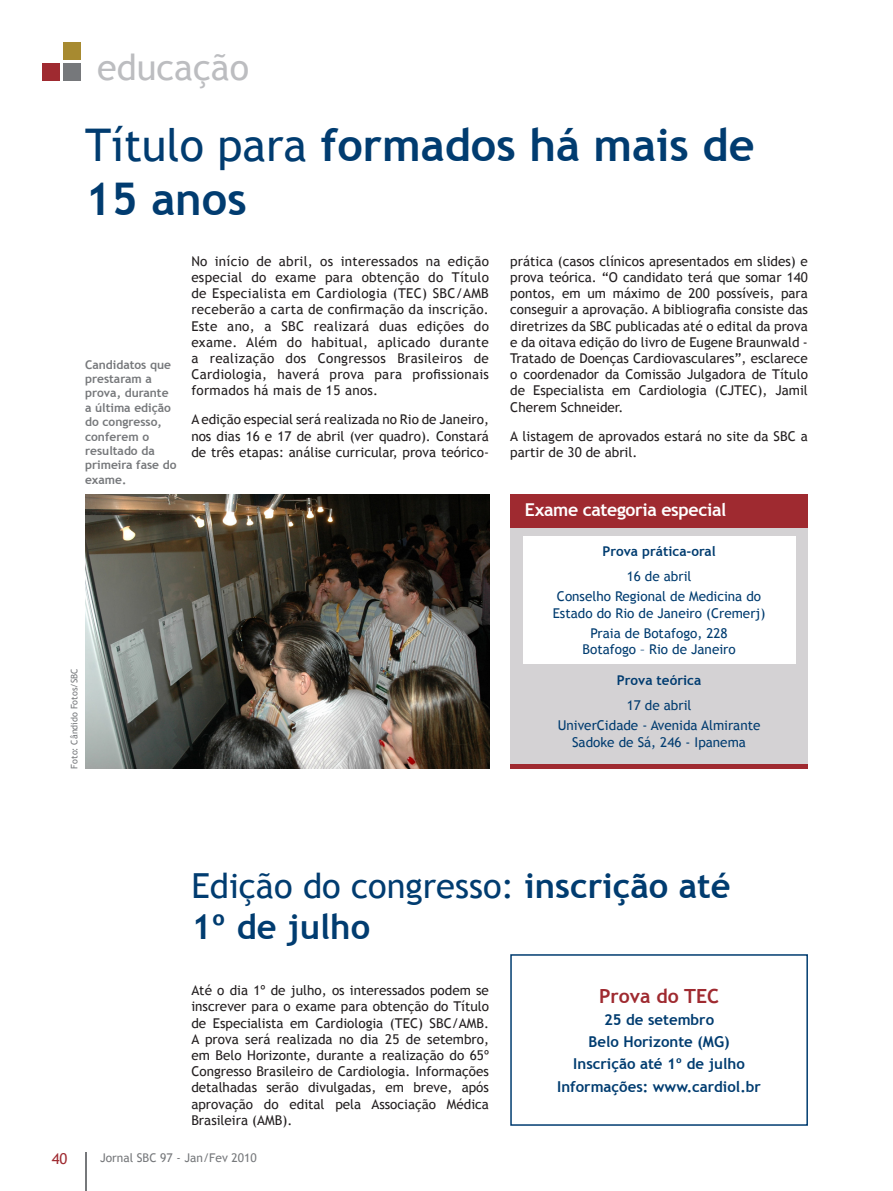
<style>
.page{position:relative;width:893px;height:1191px;background:#fff}
.page>*{position:absolute;margin:0;border:0;box-sizing:border-box;transform-origin:0 0}
._00_Texto_título{font:700 45px/54px "Trebuchet MS";color:#013c70}
.t1{font:36px "Trebuchet MS";color:#bcbdc0}
._00_Texto_título-2{font:700 34.5px/41.4px "Trebuchet MS";color:#013c70}
._00_Texto{font:700 19.5px "Trebuchet MS";color:#9f2a30}
._03_Tabela_título{font:700 17.7px "Trebuchet MS";letter-spacing:-.02em;color:#fff}
._00_Texto-2{font:700 15px "Trebuchet MS";color:#013c70}
.t2{font:15px "Trebuchet MS";color:#9f2a30}
._00_Texto-3{font:13.5px/16.2px "Trebuchet MS";color:#231f20;text-align:justify}
._03_Tabela_texto{font:13.5px/16.2px "Trebuchet MS";color:#013c70;text-align:center}
._03_Tabela_texto-2{font:700 13.5px "Trebuchet MS";color:#013c70}
._05_Legenda_da_foto{font:700 12px/14.4px "Trebuchet MS";color:#76787b}
.t3{font:12px "Trebuchet MS";color:#76787b}
._05_Legenda_da_foto-2{font:9px "Trebuchet MS";color:#76787b}
.s1{font-weight:400}
</style>
<div class="page">
<hr style="left:85px;top:1152px;width:1px;height:39px;background:#76787b">
<div style="left:43px;top:63px;width:17px;height:17px;background:#9f2a30"></div>
<div style="left:63px;top:63px;width:18px;height:17px;background:#76787b"></div>
<div style="left:63px;top:43px;width:18px;height:17px;background:#a78a30"></div>
<img style="left:85px;top:494px;width:404px;height:274px">
<div style="left:510px;top:527px;width:298px;height:240px;background:#d4d2d4"></div>
<div style="left:523px;top:536px;width:272px;height:128px;background:#fff"></div>
<div style="left:510px;top:494px;width:298px;height:33px;background:#9f2a30"></div>
<hr style="left:510px;top:764px;width:298px;height:4px;background:#9f2a30">
<div style="left:510px;top:954px;width:298px;height:171px;border:2px solid #013c70"></div>
<p class="t1" style="left:97px;top:46px;width:154px">educação</p>
<p class="_00_Texto_título" style="left:85px;top:118px;width:671px"><span class="s1">Título para</span> formados há mais de<br>15 anos</p>
<p class="_00_Texto-3" style="left:191px;top:253px;width:299px">No início de abril, os interessados na edição especial do exame para obtenção do Título de Especialista em Cardiologia (TEC) SBC/AMB receberão a carta de confirmação da inscrição.<br>Este ano, a SBC realizará duas edições do exame. Além do habitual, aplicado durante a realização dos Congressos Brasileiros de Cardiologia, haverá prova para profissionais formados há mais de 15 anos.</p>
<p class="_00_Texto-3" style="left:191px;top:412px;width:299px">A edição especial será realizada no Rio de Janeiro, nos dias 16 e 17 de abril (ver quadro). Constará de três etapas: análise curricular, prova teórico-</p>
<p class="_00_Texto-3" style="left:510px;top:253px;width:299px">prática (casos clínicos apresentados em slides) e prova teórica. “O candidato terá que somar 140 pontos, em um máximo de 200 possíveis, para conseguir a aprovação. A bibliografia consiste das diretrizes da SBC publicadas até o edital da prova e da oitava edição do livro de Eugene Braunwald - Tratado de Doenças Cardiovasculares”, esclarece o coordenador da Comissão Julgadora de Título de Especialista em Cardiologia (CJTEC), Jamil Cherem Schneider.</p>
<p class="_00_Texto-3" style="left:510px;top:428px;width:299px">A listagem de aprovados estará no site da SBC a partir de 30 de abril.</p>
<p class="_05_Legenda_da_foto" style="left:85px;top:357px;width:93px">Candidatos que prestaram a prova, durante a última edição do congresso, conferem o resultado da primeira fase do exame.</p>
<p class="_05_Legenda_da_foto-2" style="left:69px;top:768px;width:102px;rotate:-90deg">Foto: Cândido Fotos/SBC</p>
<p class="_03_Tabela_título" style="left:525px;top:499px;width:203px">Exame categoria especial</p>
<p class="_03_Tabela_texto-2" style="left:602px;top:543px;width:115px">Prova prática-oral</p>
<p class="_03_Tabela_texto" style="left:627px;top:568px;width:66px">16 de abril</p>
<p class="_03_Tabela_texto" style="left:553px;top:589px;width:214px">Conselho Regional de Medicina do<br>Estado do Rio de Janeiro (Cremerj)</p>
<p class="_03_Tabela_texto" style="left:582px;top:625px;width:155px">Praia de Botafogo, 228<br>Botafogo – Rio de Janeiro</p>
<p class="_03_Tabela_texto-2" style="left:617px;top:672px;width:86px">Prova teórica</p>
<p class="_03_Tabela_texto" style="left:627px;top:697px;width:66px">17 de abril</p>
<p class="_03_Tabela_texto" style="left:558px;top:717px;width:204px">UniverCidade - Avenida Almirante<br>Sadoke de Sá, 246 - Ipanema</p>
<p class="_00_Texto_título-2" style="left:191px;top:864px;width:541px"><span class="s1">Edição do congresso:</span> inscrição até<br>1º de julho</p>
<p class="_00_Texto-3" style="left:191px;top:982px;width:299px">Até o dia 1º de julho, os interessados podem se inscrever para o exame para obtenção do Título de Especialista em Cardiologia (TEC) SBC/AMB.<br>A prova será realizada no dia 25 de setembro, em Belo Horizonte, durante a realização do 65º Congresso Brasileiro de Cardiologia. Informações detalhadas serão divulgadas, em breve, após aprovação do edital pela Associação Médica Brasileira (AMB).</p>
<p class="_00_Texto" style="left:599px;top:983px;width:122px">Prova do TEC</p>
<p class="_00_Texto-2" style="left:604px;top:1010px;width:112px">25 de setembro</p>
<p class="_00_Texto-2" style="left:588px;top:1032px;width:143px">Belo Horizonte (MG)</p>
<p class="_00_Texto-2" style="left:573px;top:1054px;width:173px">Inscrição até 1º de julho</p>
<p class="_00_Texto-2" style="left:557px;top:1077px;width:205px">Informações: www.cardiol.br</p>
<p class="t2" style="left:52px;top:1149px;width:17px">40</p>
<p class="t3" style="left:100px;top:1150px;width:158px">Jornal SBC 97 - Jan/Fev 2010</p>
</div>
